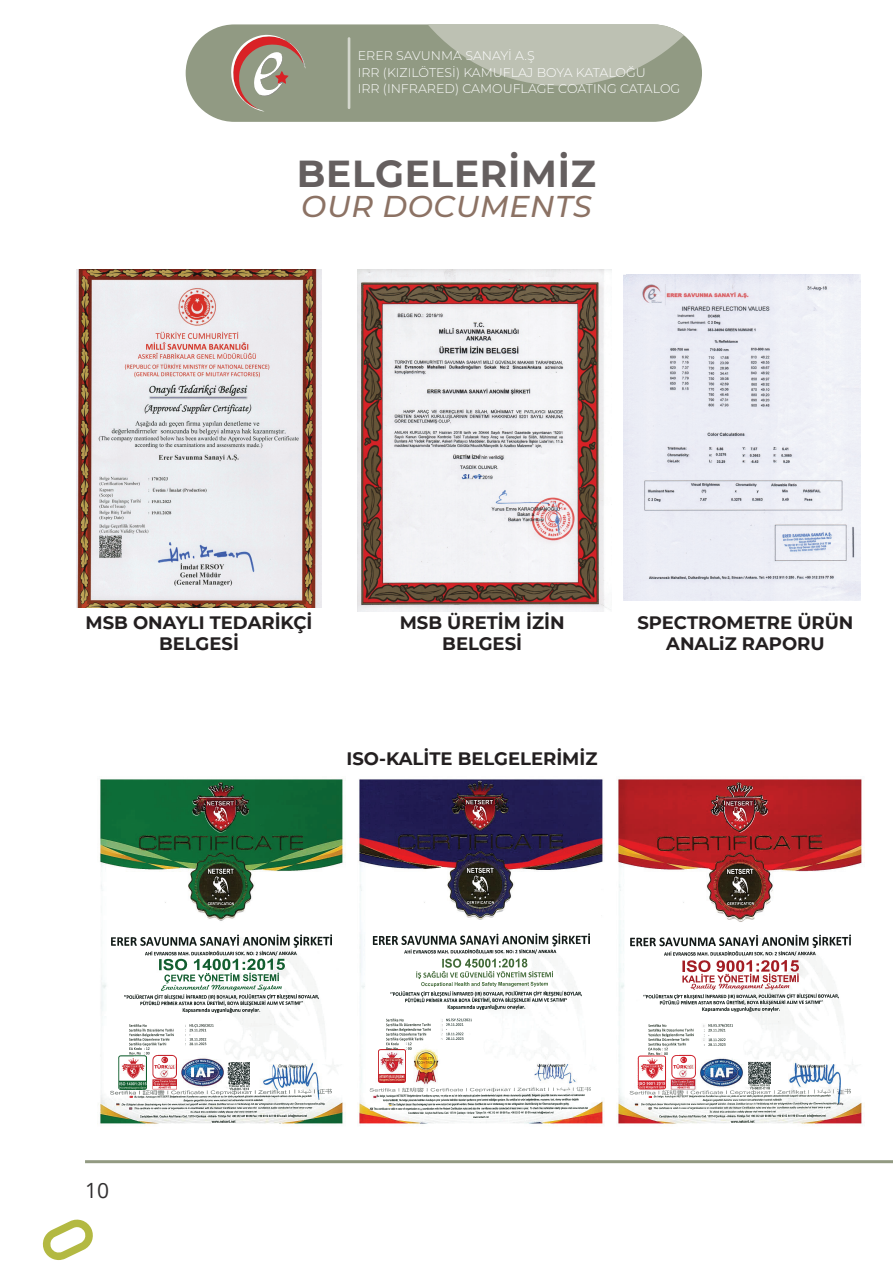
<style>
.page{position:relative;width:893px;height:1263px;background:#fff}
.page>*{position:absolute;margin:0;border:0;box-sizing:border-box;transform-origin:0 0}
.t1{font:700 37.5px "Montserrat";letter-spacing:.02em;color:#655f5f}
.t2{font:italic 500 30px "Montserrat";letter-spacing:.02em;color:#8c7264}
.t3{font:21px "Open Sans";color:#312f30}
.t4{font:700 18px/21px "Montserrat";color:#231f20;text-align:center}
.t5{font:300 12.6px/16.8px "Montserrat";color:#fff}
</style>
<div class="page">
<hr style="left:85px;top:1160px;width:808px;height:3px;background:#929a82">
<svg style="left:42px;top:1219px;width:51px;height:41px"></svg>
<svg style="left:186px;top:24px;width:516px;height:98px;background:#99a18c"></svg>
<svg style="left:428px;top:24px;width:256px;height:62px;background:#b1b6a5"></svg>
<hr style="left:348px;top:37px;width:2px;height:72px;background:#d3d6cc">
<svg style="left:231px;top:35px;width:74px;height:76px;background:#a79383"></svg>
<img style="left:624px;top:274px;width:237px;height:327px">
<img style="left:617px;top:779px;width:245px;height:345px">
<img style="left:630px;top:934px;width:220px;height:22px">
<img style="left:683px;top:960px;width:116px;height:29px">
<img style="left:641px;top:1080px;width:201px;height:42px">
<img style="left:643px;top:993px;width:195px;height:19px">
<img style="left:637px;top:1054px;width:59px;height:36px">
<img style="left:749px;top:1061px;width:21px;height:23px">
<img style="left:712px;top:783px;width:56px;height:49px">
<img style="left:648px;top:1023px;width:45px;height:31px">
<img style="left:629px;top:1090px;width:180px;height:14px">
<img style="left:727px;top:869px;width:26px;height:20px">
<img style="left:703px;top:1023px;width:29px;height:22px">
<img style="left:710px;top:889px;width:62px;height:32px">
<img style="left:813px;top:1089px;width:38px;height:8px">
<img style="left:100px;top:779px;width:245px;height:345px">
<img style="left:158px;top:958px;width:126px;height:32px">
<img style="left:110px;top:934px;width:221px;height:21px">
<img style="left:121px;top:1023px;width:203px;height:99px">
<img style="left:125px;top:993px;width:194px;height:19px">
<img style="left:121px;top:1054px;width:55px;height:36px">
<img style="left:119px;top:1055px;width:28px;height:34px">
<img style="left:193px;top:784px;width:55px;height:48px">
<img style="left:110px;top:1090px;width:180px;height:9px">
<img style="left:128px;top:1023px;width:46px;height:27px">
<img style="left:207px;top:869px;width:27px;height:20px">
<img style="left:168px;top:1060px;width:140px;height:34px">
<img style="left:294px;top:1089px;width:38px;height:8px">
<svg style="left:273px;top:1066px;width:7px;height:11px"></svg>
<img style="left:217px;top:789px;width:31px;height:26px">
<img style="left:192px;top:889px;width:51px;height:29px">
<img style="left:359px;top:779px;width:245px;height:345px">
<img style="left:370px;top:1095px;width:217px;height:23px">
<img style="left:416px;top:958px;width:136px;height:28px">
<img style="left:390px;top:991px;width:174px;height:19px">
<img style="left:404px;top:933px;width:185px;height:21px">
<img style="left:372px;top:936px;width:117px;height:9px">
<img style="left:378px;top:1048px;width:28px;height:35px">
<img style="left:386px;top:1018px;width:45px;height:31px">
<img style="left:467px;top:868px;width:26px;height:35px">
<img style="left:370px;top:1088px;width:179px;height:14px">
<img style="left:467px;top:813px;width:26px;height:14px">
<img style="left:441px;top:1018px;width:30px;height:22px">
<img style="left:545px;top:991px;width:37px;height:9px">
<img style="left:408px;top:862px;width:33px;height:6px">
<img style="left:554px;top:1088px;width:36px;height:13px">
<img style="left:452px;top:793px;width:56px;height:20px">
<svg style="left:419px;top:1058px;width:13px;height:5px"></svg>
<img style="left:385px;top:1048px;width:14px;height:23px">
<img style="left:537px;top:1064px;width:18px;height:10px">
<img style="left:451px;top:834px;width:96px;height:3px">
<img style="left:489px;top:899px;width:21px;height:13px">
<img style="left:76px;top:270px;width:246px;height:338px">
<img style="left:357px;top:270px;width:254px;height:341px">
<p class="t5" style="left:358px;top:46px;width:324px">ERER SAVUNMA SANAYİ A.Ş<br>IRR (KIZILÖTESİ) KAMUFLAJ BOYA KATALOĞU<br>IRR (INFRARED) CAMOUFLAGE COATING CATALOG</p>
<h1 class="t1" style="left:297px;top:147px;width:301px">BELGELERİMİZ</h1>
<h2 class="t2" style="left:301px;top:185px;width:292px">OUR DOCUMENTS</h2>
<p class="t4" style="left:86px;top:611px;width:228px">MSB ONAYLI TEDARİKÇİ<br>BELGESİ</p>
<p class="t4" style="left:400px;top:611px;width:166px">MSB ÜRETİM İZİN<br>BELGESİ</p>
<p class="t4" style="left:346px;top:747px;width:252px">ISO-KALİTE BELGELERİMİZ</p>
<p class="t4" style="left:637px;top:611px;width:218px">SPECTROMETRE ÜRÜN<br>ANALiZ RAPORU</p>
<p class="t3" style="left:85px;top:1176px;width:26px">10</p>
</div>
